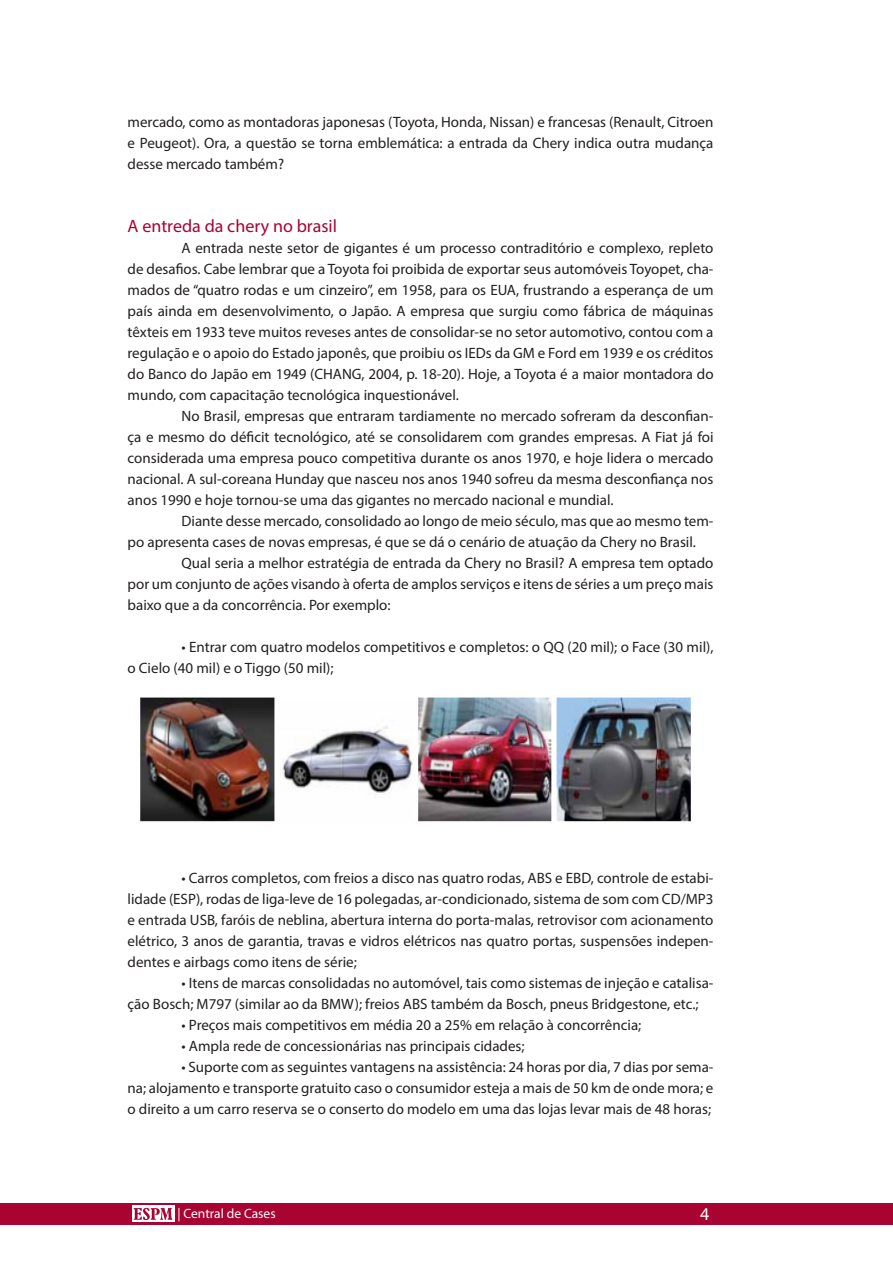
<style>
.page{position:relative;width:893px;height:1263px;background:#fff}
.page>*{position:absolute;margin:0;border:0;box-sizing:border-box;transform-origin:0 0}
.titulo_textocorrido{font:18px "Myriad Pro";color:#a90332}
.t1{font:18px "Myriad Pro";color:#fff}
.corpotexto{font:15px/21px "Myriad Pro";color:#231f20;text-align:justify}
.t2{font:13.5px "Myriad Pro";color:#fff}
</style>
<div class="page">
<div style="left:0;top:1203px;width:893px;height:22px;background:#a90332"></div>
<div style="left:132px;top:1206px;width:42px;height:16px;background:#fff"></div>
<svg style="left:134px;top:1208px;width:38px;height:12px"></svg>
<img style="left:140px;top:697px;width:552px;height:125px">
<p class="corpotexto" style="left:128px;top:112px;width:587px">mercado, como as montadoras japonesas (Toyota, Honda, Nissan) e francesas (Renault, Citroen e Peugeot). Ora, a questão se torna emblemática: a entrada da Chery indica outra mudança desse mercado também?</p>
<p class="titulo_textocorrido" style="left:128px;top:215px;width:211px">A entreda da chery no brasil</p>
<p class="corpotexto" style="left:128px;top:238px;width:587px;text-indent:54px">A entrada neste setor de gigantes é um processo contraditório e complexo, repleto de desafios. Cabe lembrar que a Toyota foi proibida de exportar seus automóveis Toyopet, cha&shy;mados de “quatro rodas e um cinzeiro”, em 1958, para os EUA, frustrando a esperança de um país ainda em desenvolvimento, o Japão. A empresa que surgiu como fábrica de máquinas têxteis em 1933 teve muitos reveses antes de consolidar-se no setor automotivo, contou com a regulação e o apoio do Estado japonês, que proibiu os IEDs da GM e Ford em 1939 e os créditos do Banco do Japão em 1949 (CHANG, 2004, p. 18-20). Hoje, a Toyota é a maior montadora do mundo, com capacitação tecnológica inquestionável.</p>
<p class="corpotexto" style="left:128px;top:406px;width:587px;text-indent:54px">No Brasil, empresas que entraram tardiamente no mercado sofreram da desconfian&shy;ça e mesmo do déficit tecnológico, até se consolidarem com grandes empresas. A Fiat já foi considerada uma empresa pouco competitiva durante os anos 1970, e hoje lidera o mercado nacional. A sul-coreana Hunday que nasceu nos anos 1940 sofreu da mesma desconfiança nos anos 1990 e hoje tornou-se uma das gigantes no mercado nacional e mundial.</p>
<p class="corpotexto" style="left:128px;top:511px;width:587px;text-indent:54px">Diante desse mercado, consolidado ao longo de meio século, mas que ao mesmo tem&shy;po apresenta cases de novas empresas, é que se dá o cenário de atuação da Chery no Brasil.</p>
<p class="corpotexto" style="left:128px;top:553px;width:587px;text-indent:54px">Qual seria a melhor estratégia de entrada da Chery no Brasil? A empresa tem optado por um conjunto de ações visando à oferta de amplos serviços e itens de séries a um preço mais baixo que a da concorrência. Por exemplo:</p>
<p class="corpotexto" style="left:128px;top:637px;width:587px;text-indent:54px">• Entrar com quatro modelos competitivos e completos: o QQ (20 mil); o Face (30 mil), o Cielo (40 mil) e o Tiggo (50 mil);</p>
<p class="corpotexto" style="left:128px;top:868px;width:587px;text-indent:54px">• Carros completos, com freios a disco nas quatro rodas, ABS e EBD, controle de estabi&shy;lidade (ESP), rodas de liga-leve de 16 polegadas, ar-condicionado, sistema de som com CD/MP3 e entrada USB, faróis de neblina, abertura interna do porta-malas, retrovisor com acionamento elétrico, 3 anos de garantia, travas e vidros elétricos nas quatro portas, suspensões indepen&shy;dentes e airbags como itens de série;</p>
<p class="corpotexto" style="left:128px;top:973px;width:587px;text-indent:54px">• Itens de marcas consolidadas no automóvel, tais como sistemas de injeção e catalisa&shy;ção Bosch; M797 (similar ao da BMW); freios ABS também da Bosch, pneus Bridgestone, etc.;</p>
<p class="corpotexto" style="left:182px;top:1015px;width:461px">• Preços mais competitivos em média 20 a 25% em relação à concorrência;</p>
<p class="corpotexto" style="left:182px;top:1036px;width:345px">• Ampla rede de concessionárias nas principais cidades;</p>
<p class="corpotexto" style="left:128px;top:1057px;width:587px;text-indent:54px">• Suporte com as seguintes vantagens na assistência: 24 horas por dia, 7 dias por sema&shy;na; alojamento e transporte gratuito caso o consumidor esteja a mais de 50 km de onde mora; e o direito a um carro reserva se o conserto do modelo em uma das lojas levar mais de 48 horas;</p>
<p class="t2" style="left:177px;top:1205px;width:100px">| Central de Cases</p>
<p class="t1" style="left:700px;top:1203px;width:11px">4</p>
</div>
